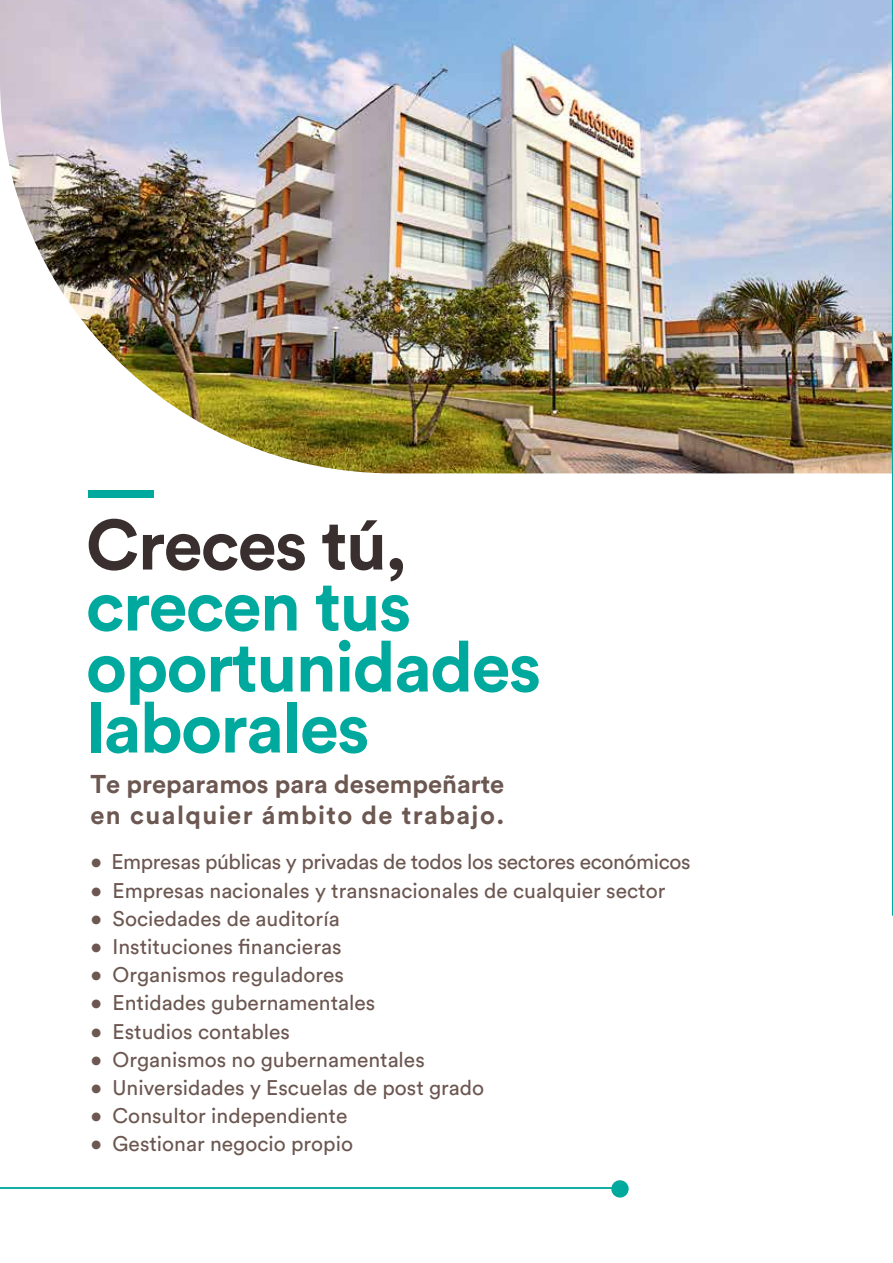
<style>
.page{position:relative;width:893px;height:1263px;background:#fff}
.page>*{position:absolute;margin:0;border:0;box-sizing:border-box;transform-origin:0 0}
.t1{font:700 70.2px/61.1px "Circular Std";letter-spacing:-.025em;color:#00a99e}
.t2{font:700 70.2px "Circular Std";letter-spacing:-.025em;color:#382f2e}
.t3{font:700 25.5px/30.6px "Circular Std";color:#6c5751}
.t4{font:21px "Circular Std";color:#6c5751}
.t5{font:21px "Circular Std";letter-spacing:-.02em;color:#6c5751}
</style>
<div class="page">
<div style="left:88px;top:490px;width:66px;height:7px;background:#00a99e"></div>
<img style="left:0;top:0;width:892px;height:473px">
<svg style="left:892px;top:0;width:1px;height:916px"></svg>
<hr style="left:0;top:1187px;width:619px;height:2px;background:#00a99e">
<svg style="left:611px;top:1180px;width:18px;height:18px"></svg>
<h1 class="t2" style="left:86px;top:499px;width:323px">Creces tú,</h1>
<h1 class="t1" style="left:86px;top:574px;width:457px">crecen tus oportunidades laborales</h1>
<p class="t3" style="left:90px;top:769px;width:415px">Te preparamos para desempeñarte en cualquier ámbito de trabajo.</p>
<p class="t5" style="left:90px;top:849px;width:602px">• Empresas públicas y privadas de todos los sectores económicos</p>
<p class="t4" style="left:90px;top:877px;width:576px">• Empresas nacionales y transnacionales de cualquier sector</p>
<p class="t4" style="left:90px;top:906px;width:251px">• Sociedades de auditoría</p>
<p class="t4" style="left:90px;top:934px;width:253px">• Instituciones financieras</p>
<p class="t4" style="left:90px;top:962px;width:255px">• Organismos reguladores</p>
<p class="t4" style="left:90px;top:990px;width:286px">• Entidades gubernamentales</p>
<p class="t4" style="left:90px;top:1018px;width:201px">• Estudios contables</p>
<p class="t4" style="left:90px;top:1047px;width:336px">• Organismos no gubernamentales</p>
<p class="t4" style="left:90px;top:1075px;width:395px">• Universidades y Escuelas de post grado</p>
<p class="t4" style="left:90px;top:1103px;width:258px">• Consultor independiente</p>
<p class="t4" style="left:90px;top:1131px;width:264px">• Gestionar negocio propio</p>
</div>
